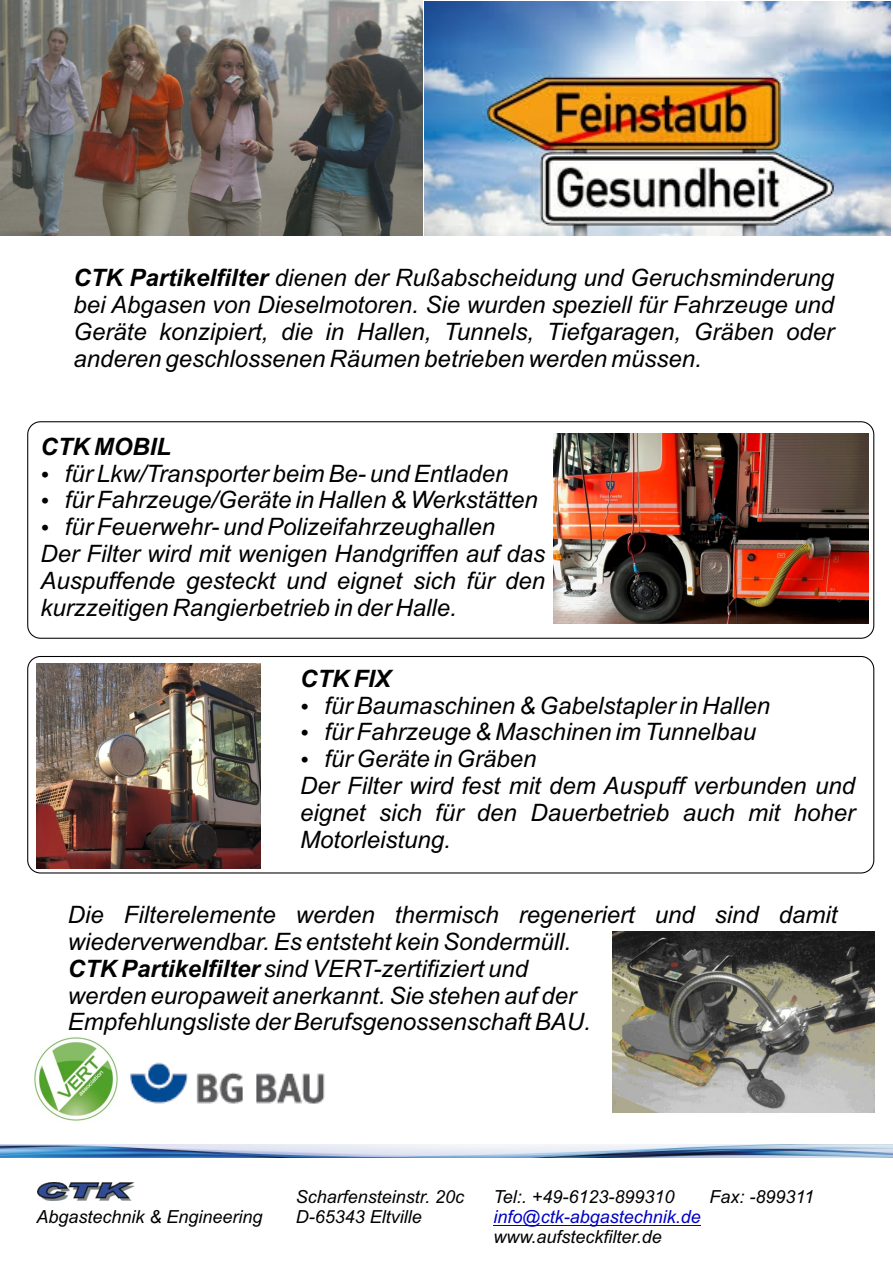
<style>
.page{position:relative;width:893px;height:1263px;background:#fff}
.page>*{position:absolute;margin:0;border:0;box-sizing:border-box;transform-origin:0 0}
.t1{font:italic 24px/26.8px "Arial";color:#000;text-align:justify}
.t2{font:italic 700 24px "Arial";color:#000}
.t3{font:italic 18px "Arial";color:#000}
.t4{font:italic 18px "Arial";color:#0000c4}
.s1{font-weight:700}
</style>
<div class="page">
<div style="left:27px;top:656px;width:847px;height:217px;border:1px solid #000;border-radius:13px"></div>
<div style="left:27px;top:421px;width:847px;height:218px;border:1px solid #000;border-radius:13px"></div>
<img style="left:130px;top:1062px;width:195px;height:42px">
<img style="left:34px;top:1037px;width:84px;height:84px">
<img style="left:0;top:1145px;width:893px;height:13px">
<img style="left:37px;top:1182px;width:98px;height:19px">
<hr style="left:493px;top:1225px;width:208px;height:1px;background:#0000c4">
<img style="left:36px;top:664px;width:225px;height:205px">
<img style="left:424px;top:2px;width:467px;height:233px">
<img style="left:0;top:0;width:423px;height:235px">
<img style="left:554px;top:434px;width:315px;height:189px">
<img style="left:612px;top:932px;width:262px;height:181px">
<p class="t1" style="left:73px;top:267px;width:762px"><span class="s1">CTK Partikelfilter</span> dienen der Rußabscheidung und Geruchsminderung bei Abgasen von Dieselmotoren. Sie wurden speziell für Fahrzeuge und Geräte konzipiert, die in Hallen, Tunnels, Tiefgaragen, Gräben oder anderen geschlossenen Räumen betrieben werden müssen.</p>
<p class="t2" style="left:40px;top:437px;width:132px">CTK MOBIL</p>
<p class="t1" style="left:65px;top:462px;width:445px">für Lkw/Transporter beim Be- und Entladen</p>
<p class="t1" style="left:65px;top:489px;width:475px">für Fahrzeuge/Geräte in Hallen &amp; Werkstätten</p>
<p class="t1" style="left:65px;top:516px;width:432px">für Feuerwehr- und Polizeifahrzeughallen</p>
<p class="t1" style="left:40px;top:542px;width:506px">Der Filter wird mit wenigen Handgriffen auf das</p>
<p class="t1" style="left:40px;top:569px;width:506px">Auspuffende gesteckt und eignet sich für den</p>
<p class="t1" style="left:40px;top:596px;width:418px">kurzzeitigen Rangierbetrieb in der Halle.</p>
<p class="t2" style="left:300px;top:669px;width:92px">CTK FIX</p>
<p class="t1" style="left:325px;top:694px;width:447px">für Baumaschinen &amp; Gabelstapler in Hallen</p>
<p class="t1" style="left:325px;top:721px;width:433px">für Fahrzeuge &amp; Maschinen im Tunnelbau</p>
<p class="t1" style="left:325px;top:748px;width:214px">für Geräte in Gräben</p>
<p class="t1" style="left:300px;top:774px;width:556px">Der Filter wird fest mit dem Auspuff verbunden und</p>
<p class="t1" style="left:300px;top:801px;width:556px">eignet sich für den Dauerbetrieb auch mit hoher</p>
<p class="t1" style="left:300px;top:828px;width:152px">Motorleistung.</p>
<p class="t1" style="left:68px;top:903px;width:771px;text-align:left">Die Filterelemente werden thermisch regeneriert und sind damit wiederverwendbar. Es entsteht kein Sondermüll.<br><span class="s1">CTK Partikelfilter</span> sind VERT-zertifiziert und<br>werden europaweit anerkannt. Sie stehen auf der<br>Empfehlungsliste der Berufsgenossenschaft BAU.</p>
<p class="t3" style="left:296px;top:1190px;width:170px">Scharfensteinstr. 20c</p>
<p class="t3" style="left:36px;top:1210px;width:228px">Abgastechnik &amp; Engineering</p>
<p class="t3" style="left:296px;top:1210px;width:128px">D-65343 Eltville</p>
<p class="t3" style="left:493px;top:1190px;width:182px">Tel:. +49-6123-899310</p>
<p class="t3" style="left:709px;top:1190px;width:106px">Fax: -899311</p>
<p class="t4" style="left:493px;top:1210px;width:209px">info@ctk-abgastechnik.de</p>
<p class="t3" style="left:493px;top:1230px;width:170px">www.aufsteckfilter.de</p>
</div>
